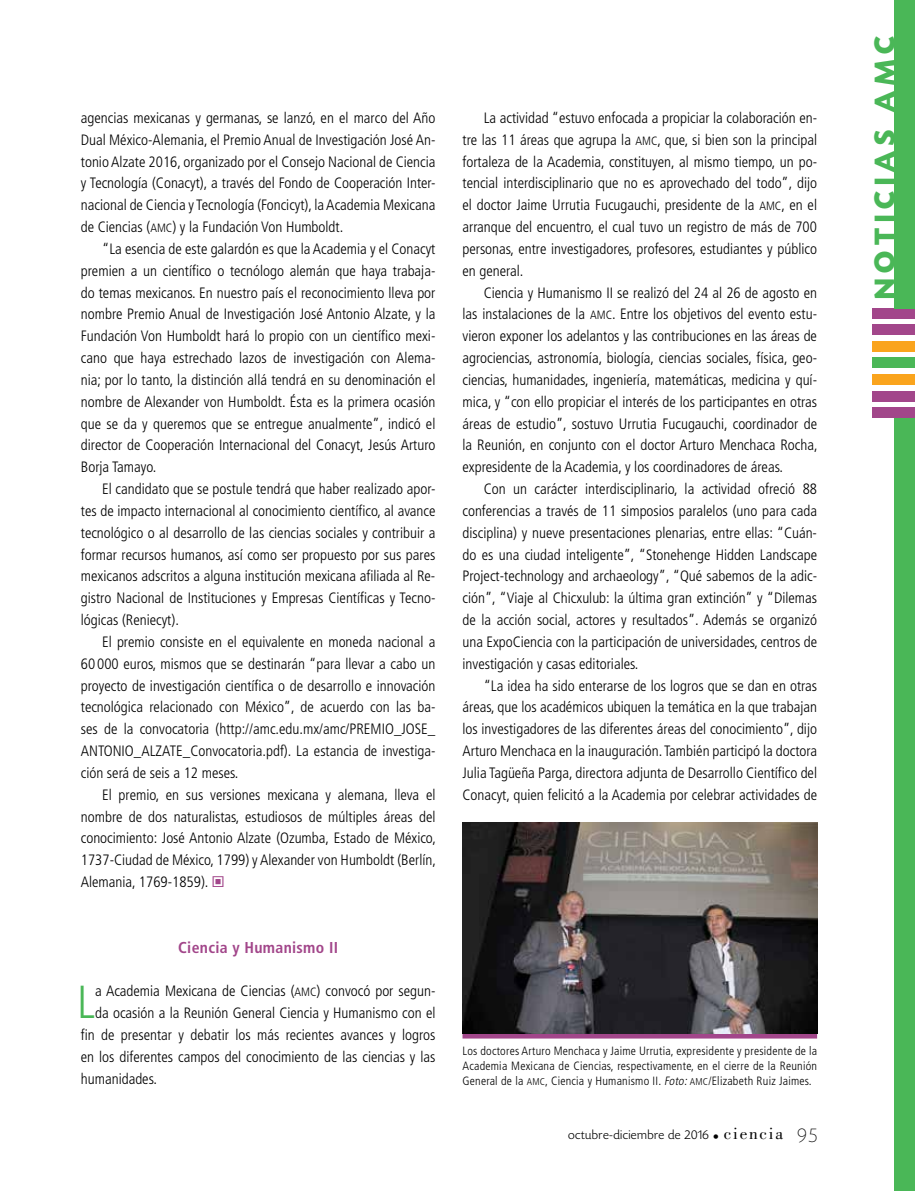
<style>
.page{position:relative;width:915px;height:1191px;background:#fff}
.page>*{position:absolute;margin:0;border:0;box-sizing:border-box;transform-origin:0 0}
.t1{font:300 condensed 46.2px "Frutiger LT Std";color:#4ab757}
.t2{font:700 30px "Today HEF";letter-spacing:.2em;color:#4ab757}
.t3{font:700 condensed 15.75px "Frutiger LT Std";letter-spacing:.02em;color:#a2468a}
.t4{font:300 condensed 15px/21.9px "Frutiger LT Std";color:#000;text-align:justify}
.t5{font:300 13.5px "Today HEF";letter-spacing:.03em;color:#000}
.t6{font:300 condensed 12px/15px "Frutiger LT Std";letter-spacing:.02em;color:#000;text-align:justify}
.s1{font-size:12px}
.s2{font-size:9.75px}
.s3{font-style:italic}
.s4{font-weight:200}
.s5{font-family:"Bodoni";font-weight:400;font-size:17.25px}
.s6{font-weight:200;font-size:21px}
</style>
<div class="page">
<div style="left:893px;top:418px;width:21px;height:773px;background:#4ab757"></div>
<div style="left:872px;top:308px;width:42px;height:11px;background:#a2468a"></div>
<div style="left:872px;top:391px;width:42px;height:11px;background:#a2468a"></div>
<div style="left:872px;top:324px;width:42px;height:11px;background:#a2468a"></div>
<div style="left:872px;top:407px;width:42px;height:10px;background:#a2468a"></div>
<div style="left:872px;top:341px;width:42px;height:11px;background:#faa41d"></div>
<div style="left:872px;top:374px;width:42px;height:11px;background:#faa41d"></div>
<div style="left:872px;top:357px;width:42px;height:11px;background:#4ab757"></div>
<div style="left:893px;top:0;width:21px;height:308px;background:#4ab757"></div>
<svg style="left:462px;top:1033px;width:354px;height:5px;background:#8d437b"></svg>
<img style="left:462px;top:822px;width:354px;height:211px">
<p class="t4" style="left:81px;top:107px;width:356px">agencias mexicanas y germanas, se lanzó, en el marco del Año Dual México-Alemania, el Premio Anual de Investigación José An&shy;tonio Alzate 2016, organizado por el Consejo Nacional de Ciencia y Tecnología (Conacyt), a través del Fondo de Cooperación Inter&shy;nacional de Ciencia y Tecnología (Foncicyt), la Academia Mexicana de Ciencias (<span class="s1">AMC</span>) y la Fundación Von Humboldt.</p>
<p class="t4" style="left:81px;top:238px;width:356px;text-indent:21px">“La esencia de este galardón es que la Academia y el Conacyt premien a un científico o tecnólogo alemán que haya trabaja&shy;do temas mexicanos. En nuestro país el reconocimiento lleva por nombre Premio Anual de Investigación José Antonio Alzate, y la Fundación Von Humboldt hará lo propio con un científico mexi&shy;cano que haya estrechado lazos de investigación con Alema&shy;nia; por lo tanto, la distinción allá tendrá en su denominación el nombre de Alexander von Humboldt. Ésta es la primera ocasión que se da y queremos que se entregue anualmente”, indicó el director de Cooperación Internacional del Conacyt, Jesús Arturo Borja Tamayo.</p>
<p class="t4" style="left:81px;top:478px;width:356px;text-indent:21px">El candidato que se postule tendrá que haber realizado apor&shy;tes de impacto internacional al conocimiento científico, al avance tecnológico o al desarrollo de las ciencias sociales y contribuir a formar recursos humanos, así como ser propuesto por sus pares mexicanos adscritos a alguna institución mexicana afiliada al Re&shy;gistro Nacional de Instituciones y Empresas Científicas y Tecno&shy;lógicas (Reniecyt).</p>
<p class="t4" style="left:81px;top:631px;width:356px;text-indent:21px">El premio consiste en el equivalente en moneda nacional a 60 000 euros, mismos que se destinarán “para llevar a cabo un proyecto de investigación científica o de desarrollo e innovación tecnológica relacionado con México”, de acuerdo con las ba&shy;ses de la convocatoria (http://amc.edu.mx/amc/PREMIO_JOSE_ ANTONIO_ALZATE_Convocatoria.pdf). La estancia de investiga&shy;ción será de seis a 12 meses.</p>
<p class="t4" style="left:81px;top:784px;width:356px;text-indent:21px">El premio, en sus versiones mexicana y alemana, lleva el nombre de dos naturalistas, estudiosos de múltiples áreas del conocimiento: José Antonio Alzate (Ozumba, Estado de México, 1737-Ciudad de México, 1799) y Alexander von Humboldt (Berlín, Alemania, 1769-1859).</p>
<p class="t3" style="left:178px;top:937px;width:161px">Ciencia y Humanismo II</p>
<h1 class="t1" style="left:77px;top:976px;width:19px">L</h1>
<p class="t4" style="left:95px;top:980px;width:342px">a Academia Mexicana de Ciencias (<span class="s1">AMC</span>) convocó por segun-</p>
<p class="t4" style="left:95px;top:1002px;width:342px">da ocasión a la Reunión General Ciencia y Humanismo con el</p>
<p class="t4" style="left:81px;top:1024px;width:356px">fin de presentar y debatir los más recientes avances y logros</p>
<p class="t4" style="left:81px;top:1045px;width:356px">en los diferentes campos del conocimiento de las ciencias y las</p>
<p class="t4" style="left:81px;top:1067px;width:78px">humanidades.</p>
<p class="t4" style="left:462px;top:107px;width:356px;text-indent:21px">La actividad “estuvo enfocada a propiciar la colaboración en&shy;tre las 11 áreas que agrupa la <span class="s1">AMC</span>, que, si bien son la principal fortaleza de la Academia, constituyen, al mismo tiempo, un po&shy;tencial interdisciplinario que no es aprovechado del todo”, dijo el doctor Jaime Urrutia Fucugauchi, presidente de la <span class="s1">AMC</span>, en el arranque del encuentro, el cual tuvo un registro de más de 700 personas, entre investigadores, profesores, estudiantes y público en general.</p>
<p class="t4" style="left:462px;top:282px;width:356px;text-indent:21px">Ciencia y Humanismo II se realizó del 24 al 26 de agosto en las instalaciones de la <span class="s1">AMC</span>. Entre los objetivos del evento estu&shy;vieron exponer los adelantos y las contribuciones en las áreas de agrociencias, astronomía, biología, ciencias sociales, física, geo&shy;ciencias, humanidades, ingeniería, matemáticas, medicina y quí&shy;mica, y “con ello propiciar el interés de los participantes en otras áreas de estudio”, sostuvo Urrutia Fucugauchi, coordinador de la Reunión, en conjunto con el doctor Arturo Menchaca Rocha, expresidente de la Academia, y los coordinadores de áreas.</p>
<p class="t4" style="left:462px;top:478px;width:356px;text-indent:21px">Con un carácter interdisciplinario, la actividad ofreció 88 conferencias a través de 11 simposios paralelos (uno para cada disciplina) y nueve presentaciones plenarias, entre ellas: “Cuán&shy;do es una ciudad inteligente”, “Stonehenge Hidden Landscape Project-technology and archaeology”, “Qué sabemos de la adic&shy;ción”, “Viaje al Chicxulub: la última gran extinción” y “Dilemas de la acción social, actores y resultados”. Además se organizó una ExpoCiencia con la participación de universidades, centros de investigación y casas editoriales.</p>
<p class="t4" style="left:462px;top:674px;width:356px;text-indent:21px">“La idea ha sido enterarse de los logros que se dan en otras áreas, que los académicos ubiquen la temática en la que trabajan los investigadores de las diferentes áreas del conocimiento”, dijo Arturo Menchaca en la inauguración. También participó la doctora Julia Tagüeña Parga, directora adjunta de Desarrollo Científico del Conacyt, quien felicitó a la Academia por celebrar actividades de</p>
<p class="t6" style="left:462px;top:1043px;width:356px">Los doctores Arturo Menchaca y Jaime Urrutia, expresidente y presidente de la Academia Mexicana de Ciencias, respectivamente, en el cierre de la Reunión General de la <span class="s2">AMC</span>, Ciencia y Humanismo II. <span class="s3">Foto:</span><span class="s2">AMC</span>/Elizabeth Ruiz Jaimes.</p>
<p class="t5" style="left:568px;top:1128px;width:250px">octubre-diciembre de 2016 <span class="s4">•</span> <span class="s5">ciencia</span> <span class="s6">95</span></p>
<h2 class="t2" style="left:868px;top:299px;width:265px;rotate:-90deg">NOTICIAS AMC</h2>
</div>
